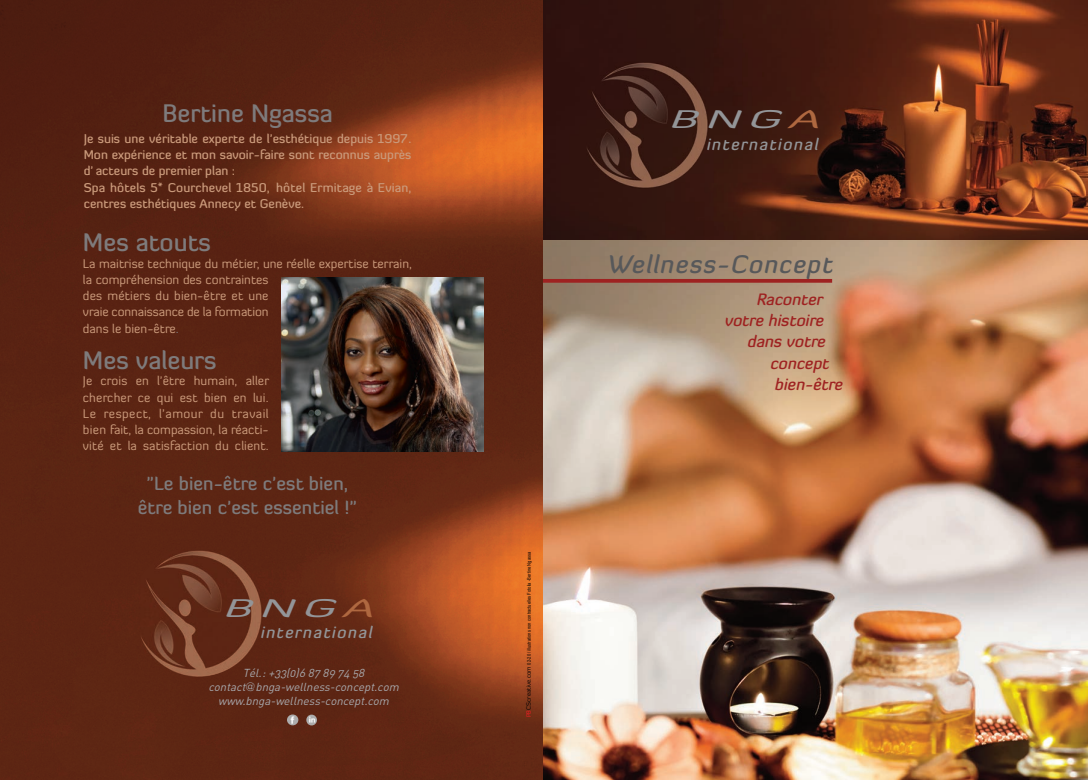
<style>
.page{position:relative;width:1088px;height:780px;background:#fff}
.page>*{position:absolute;margin:0;border:0;box-sizing:border-box;transform-origin:0 0}
.t1{font:italic 25.38px "Diavlo";color:#939598;scale:1.93 1}
.t2{font:500 25px "Diavlo";color:#7e7b7c}
.t3{font:italic 500 25px "Diavlo";color:#57585a}
.t4{font:500 18.75px/23.8px "Diavlo";color:#7e7b7c;text-align:center}
.t5{font:italic 500 16.38px "Diavlo";color:#939598}
.t6{font:italic 500 16.25px "Diavlo";color:#9e2221}
.t7{font:12.5px/16.2px "Diavlo";color:#ca9a7b}
.t8{font:500 12.5px/16.2px "Diavlo";color:#ca9a7b}
.t9{font:italic 11.5px/13.8px "DIN Regular Alternate";color:#a8a9ad;text-align:center}
.t10{font:5px "Arial Narrow";color:#060303}
.s1{color:#808285}
.s2{color:#af6840}
.s3{font-family:"Century Gothic"}
.s4{font-family:"Diavlo";font-size:6.25px;color:#ee1d23}
.s5{font-family:"Diavlo";font-size:6.25px}
</style>
<div class="page">
<img style="left:0;top:0;width:1088px;height:780px">
<img style="left:586px;top:62px;width:122px;height:127px">
<svg style="left:542px;top:279px;width:290px;height:4px"></svg>
<svg style="left:287px;top:714px;width:11px;height:11px"></svg>
<svg style="left:306px;top:714px;width:11px;height:11px"></svg>
<img style="left:140px;top:550px;width:123px;height:127px">
<img style="left:281px;top:277px;width:202px;height:174px">
<h2 class="t2" style="left:162px;top:104px;width:172px">Bertine Ngassa</h2>
<p class="t8" style="left:84px;top:132px;width:329px">Je suis une véritable experte de l'esthétique depuis 1997.<br>Mon expérience et mon savoir-faire sont reconnus auprès d' acteurs de premier plan :<br>Spa hôtels 5* Courchevel 1850, hôtel Ermitage à Evian, centres esthétiques Annecy et Genève.</p>
<h2 class="t2" style="left:83px;top:234px;width:129px">Mes atouts</h2>
<p class="t7" style="left:83px;top:256px;width:330px">La maitrise technique du métier, une réelle expertise terrain, la compréhension des contraintes<br>des métiers du bien-être et une<br>vraie connaissance de la formation<br>dans le bien-être<span class="s1">.</span></p>
<h2 class="t2" style="left:83px;top:351px;width:135px">Mes valeurs</h2>
<p class="t7" style="left:83px;top:374px;width:188px;text-align:justify">Je crois en l'être humain, aller chercher ce qui est bien en lui.<br>Le respect, l’amour du travail bien fait, la compassion, la réacti&shy;vité et la satisfaction du client.</p>
<h3 class="t4" style="left:138px;top:473px;width:221px">"Le bien-être c'est bien, être bien c'est essentiel !"</h3>
<h1 class="t1" style="left:222px;top:598px;width:79px">BNG<span class="s2">A</span></h1>
<h3 class="t5" style="left:260px;top:626px;width:113px">international</h3>
<p class="t9" style="left:208px;top:666px;width:194px">Tél.:+33(0)6 87 89 74 58<br>contact<span class="s3">@</span> bnga-wellness-concept.com www.bnga-wellness-concept.com</p>
<p class="t10" style="left:526px;top:717px;width:167px;rotate:-90deg"><span class="s4">PB</span><span class="s5">CScreative.com</span> 02-20 / illustrations non contractuelles Fotolia -Bertine Ngassa</p>
<h1 class="t1" style="left:668px;top:110px;width:79px">BNG<span class="s2">A</span></h1>
<h3 class="t5" style="left:706px;top:138px;width:113px">international</h3>
<h2 class="t3" style="left:606px;top:255px;width:232px">Wellness-Concept</h2>
<h3 class="t6" style="left:756px;top:293px;width:71px">Raconter</h3>
<h3 class="t6" style="left:724px;top:315px;width:104px">votre histoire</h3>
<h3 class="t6" style="left:747px;top:336px;width:83px">dans votre</h3>
<h3 class="t6" style="left:770px;top:357px;width:64px">concept</h3>
<h3 class="t6" style="left:774px;top:378px;width:73px">bien-être</h3>
</div>
